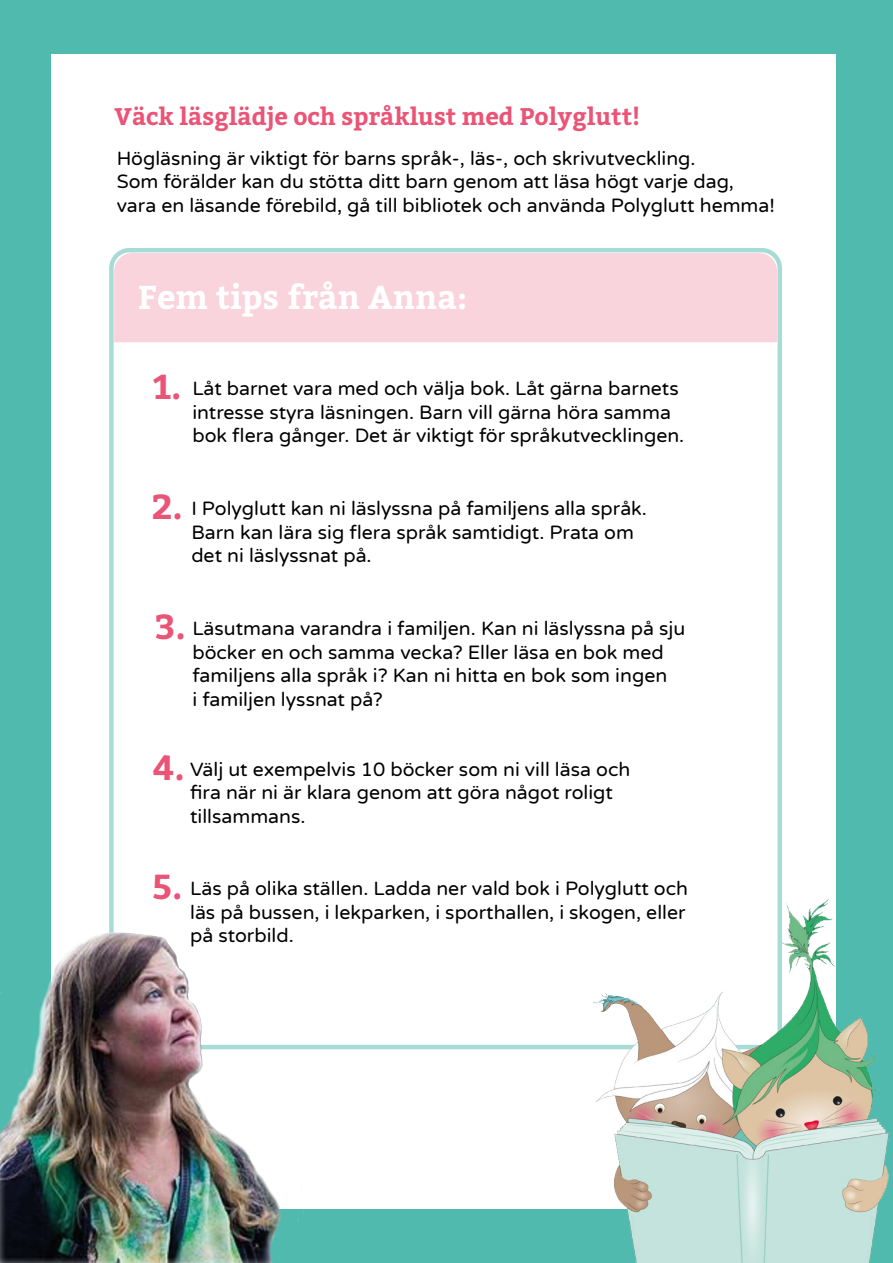
<style>
.page{position:relative;width:893px;height:1263px;background:#4fbaad}
.page>*{position:absolute;margin:0;border:0;box-sizing:border-box;transform-origin:0 0}
.t1{font:700 34.5px "Bitter";color:#ea5476}
.t2{font:700 33px "Bitter";color:#fff}
.t3{font:700 24px "Bitter";color:#ea5477}
.t4{font:19.5px/23.4px "Varela Round";color:#000}
.s1{font-family:"Bitter";font-weight:700;font-size:34.5px;color:#ea5476}
</style>
<div class="page">
<div style="left:51px;top:54px;width:785px;height:1155px;background:#fff"></div>
<div style="left:114px;top:253px;width:663px;height:89px;background:#f9d4dd"></div>
<div style="left:0;top:893px;width:332px;height:370px;background:#fff;opacity:.91"></div>
<img style="left:569px;top:879px;width:321px;height:384px">
<p class="t3" style="left:115px;top:102px;width:527px">Väck läsglädje och språklust med Polyglutt!</p>
<p class="t4" style="left:117px;top:146px;width:660px">Högläsning är viktigt för barns språk-, läs-, och skrivutveckling.<br>Som förälder kan du stötta ditt barn genom att läsa högt varje dag, vara en läsande förebild, gå till bibliotek och använda Polyglutt hemma!</p>
<h2 class="t2" style="left:138px;top:278px;width:331px">Fem tips från Anna:</h2>
<h1 class="t1" style="left:153px;top:366px;width:30px">1.</h1>
<p class="t4" style="left:192px;top:376px;width:493px">Låt barnet vara med och välja bok. Låt gärna barnets intresse styra läsningen. Barn vill gärna höra samma bok flera gånger. Det är viktigt för språkutvecklingen.</p>
<p class="t4" style="left:191px;top:496px;width:457px;text-indent:-40px"><span class="s1">2.</span> I Polyglutt kan ni läslyssna på familjens alla språk.<br>Barn kan lära sig flera språk samtidigt. Prata om det ni läslyssnat på.</p>
<p class="t4" style="left:192px;top:616px;width:494px;text-indent:-37px"><span class="s1">3.</span> Läsutmana varandra i familjen. Kan ni läslyssna på sju böcker en och samma vecka? Eller läsa en bok med familjens alla språk i? Kan ni hitta en bok som ingen<br>i familjen lyssnat på?</p>
<p class="t4" style="left:190px;top:757px;width:442px;text-indent:-37px"><span class="s1">4.</span> Välj ut exempelvis 10 böcker som ni vill läsa och fira när ni är klara genom att göra något roligt tillsammans.</p>
<p class="t4" style="left:190px;top:876px;width:499px;text-indent:-37px"><span class="s1">5.</span> Läs på olika ställen. Ladda ner vald bok i Polyglutt och läs på bussen, i lekparken, i sporthallen, i skogen, eller på storbild.</p>
</div>
